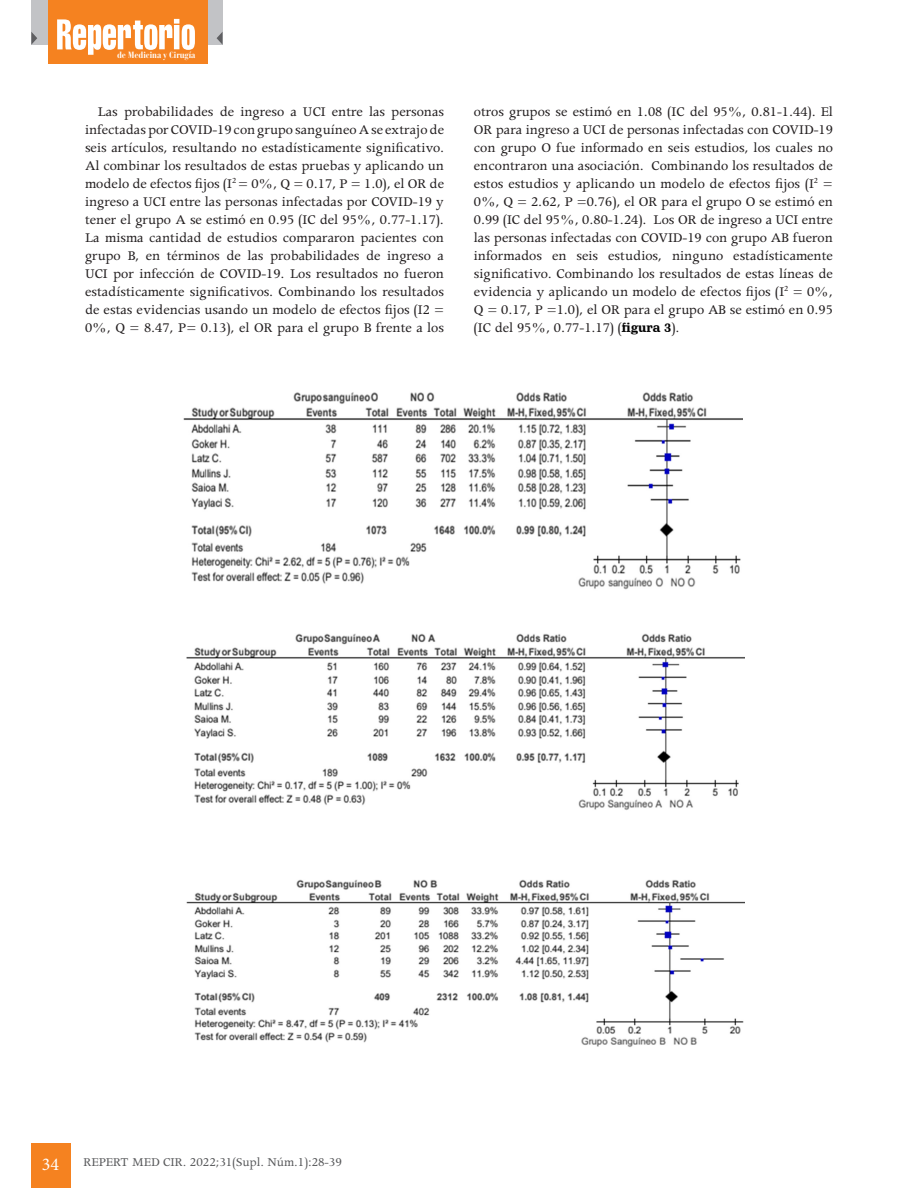
<style>
.page{position:relative;width:918px;height:1188px;background:#fff}
.page>*{position:absolute;margin:0;border:0;box-sizing:border-box;transform-origin:0 0}
.t1{font:18px "Minion Pro";color:#fff}
.Estilo_de_párrafo_1{font:15px/18px "Apollo MT Std";color:#231f20;text-align:justify}
.t2{font:13.5px "Apollo MT Std";color:#57585a}
.t3{font:700 condensed 9px "Bauer Bodoni Std";color:#fff}
.s1{font-family:"Schadow BT";font-weight:700;font-size:12.75px;color:#000}
</style>
<div class="page">
<div style="left:31px;top:1143px;width:39px;height:45px;background:#f58220"></div>
<div style="left:31px;top:0;width:192px;height:45px;background:#c2c3c6"></div>
<div style="left:48px;top:0;width:159px;height:64px;background:#f58220"></div>
<svg style="left:57px;top:19px;width:138px;height:36px"></svg>
<svg style="left:31px;top:32px;width:6px;height:13px"></svg>
<svg style="left:217px;top:32px;width:6px;height:13px"></svg>
<img style="left:183px;top:392px;width:560px;height:198px">
<img style="left:186px;top:633px;width:559px;height:177px">
<img style="left:186px;top:879px;width:559px;height:168px">
<p class="t3" style="left:117px;top:50px;width:80px">de Medicina y Cirugía</p>
<p class="Estilo_de_párrafo_1" style="left:85px;top:104px;width:361px;text-indent:13px">Las probabilidades de ingreso a UCI entre las personas infectadas por COVID-19 con grupo sanguíneo A se extrajo de seis artículos, resultando no estadísticamente significativo.<br>Al combinar los resultados de estas pruebas y aplicando un modelo de efectos fijos (I<sup>2</sup> = 0%, Q = 0.17, P = 1.0), el OR de ingreso a UCI entre las personas infectadas por COVID-19 y tener el grupo A se estimó en 0.95 (IC del 95%, 0.77-1.17).<br>La misma cantidad de estudios compararon pacientes con grupo B, en términos de las probabilidades de ingreso a UCI por infección de COVID-19. Los resultados no fueron estadísticamente significativos. Combinando los resultados de estas evidencias usando un modelo de efectos fijos (I2 = 0%, Q = 8.47, P= 0.13), el OR para el grupo B frente a los</p>
<p class="Estilo_de_párrafo_1" style="left:474px;top:104px;width:361px">otros grupos se estimó en 1.08 (IC del 95%, 0.81-1.44). El OR para ingreso a UCI de personas infectadas con COVID-19 con grupo O fue informado en seis estudios, los cuales no encontraron una asociación. Combinando los resultados de estos estudios y aplicando un modelo de efectos fijos (I<sup>2</sup> = 0%, Q = 2.62, P =0.76), el OR para el grupo O se estimó en 0.99 (IC del 95%, 0.80-1.24). Los OR de ingreso a UCI entre las personas infectadas con COVID-19 con grupo AB fueron informados en seis estudios, ninguno estadísticamente significativo. Combinando los resultados de estas líneas de evidencia y aplicando un modelo de efectos fijos (I<sup>2</sup> = 0%, Q = 0.17, P =1.0), el OR para el grupo AB se estimó en 0.95 (IC del 95%, 0.77-1.17) (<span class="s1">figura 3</span>).</p>
<p class="t1" style="left:42px;top:1152px;width:19px">34</p>
<p class="t2" style="left:83px;top:1155px;width:260px">REPERT MED CIR. 2022;31(Supl. Núm.1):28-39</p>
</div>
